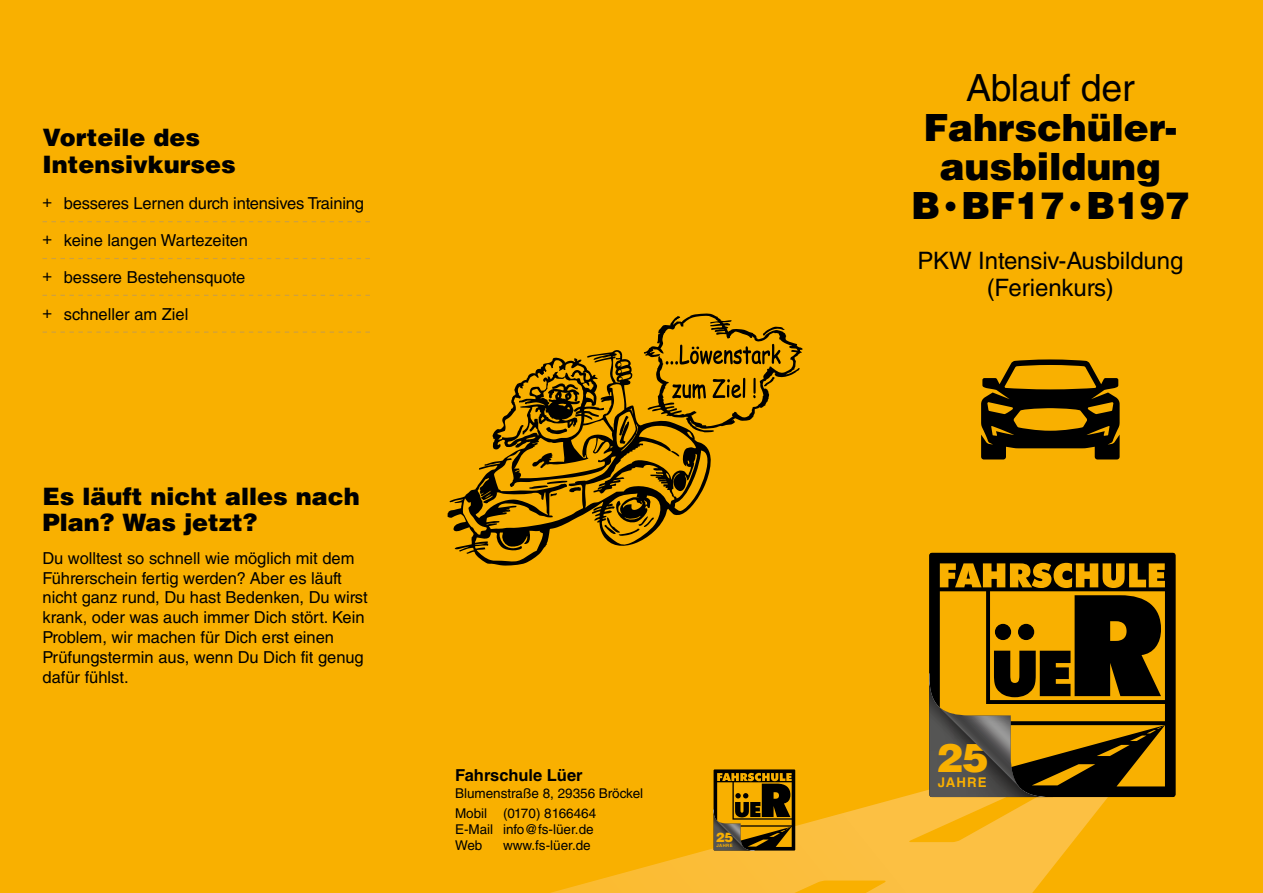
<style>
.page{position:relative;width:1263px;height:893px;background:#f9b000}
.page>*{position:absolute;margin:0;border:0;box-sizing:border-box;transform-origin:0 0}
.t1{font:900 39.6px "Helvetica LT Std";color:#f9b000}
.t2{font:900 37.5px/39.3px "Helvetica LT Std";letter-spacing:-.005em;color:#000;text-align:center}
.t3{font:37.5px "Helvetica LT Std";letter-spacing:-.005em;color:#000}
.t4{font:900 24px/26.4px "Helvetica LT Std";color:#000}
.t5{font:24px/26.4px "Helvetica LT Std";letter-spacing:-.005em;color:#000;text-align:center}
.t6{font:16.5px/19.8px "Helvetica LT Std";color:#000}
.t7{font:700 16.5px "Helvetica LT Std";color:#000}
.t8{font:13.5px/20.4px "Helvetica LT Std";color:#000}
.t9{font:700 13.35px "Helvetica LT Std";letter-spacing:.08em;color:#f9b000}
.t10{font:900 13.05px "Helvetica LT Std";color:#f9b000}
.t11{font:700 4.5px "Helvetica LT Std";letter-spacing:.08em;color:#f9b000}
</style>
<div class="page">
<svg style="left:550px;top:770px;width:613px;height:123px"></svg>
<svg style="left:43px;top:221px;width:327px;height:1px"></svg>
<svg style="left:43px;top:258px;width:327px;height:1px"></svg>
<svg style="left:43px;top:295px;width:327px;height:1px"></svg>
<svg style="left:43px;top:332px;width:327px;height:1px"></svg>
<svg style="left:714px;top:769px;width:81px;height:82px"></svg>
<hr style="left:1020px;top:797px;width:33px;height:1px;background:#fff">
<div style="left:929px;top:553px;width:246px;height:244px;background:#000"></div>
<svg style="left:929px;top:563px;width:236px;height:234px"></svg>
<svg style="left:447px;top:350px;width:264px;height:216px"></svg>
<svg style="left:671px;top:451px;width:8px;height:5px"></svg>
<svg style="left:529px;top:481px;width:52px;height:16px"></svg>
<svg style="left:604px;top:516px;width:50px;height:20px"></svg>
<svg style="left:546px;top:427px;width:22px;height:7px"></svg>
<svg style="left:619px;top:416px;width:10px;height:28px"></svg>
<svg style="left:644px;top:313px;width:159px;height:119px"></svg>
<svg style="left:981px;top:359px;width:138px;height:100px"></svg>
<h3 class="t4" style="left:43px;top:124px;width:195px">Vorteile des<br>Intensivkurses</h3>
<p class="t6" style="left:43px;top:194px;width:323px">+ besseres Lernen durch intensives Training</p>
<p class="t6" style="left:43px;top:230px;width:207px">+ keine langen Wartezeiten</p>
<p class="t6" style="left:43px;top:267px;width:204px">+ bessere Bestehensquote</p>
<p class="t6" style="left:43px;top:304px;width:147px">+ schneller am Ziel</p>
<h3 class="t4" style="left:43px;top:482px;width:319px">Es läuft nicht alles nach<br>Plan? Was jetzt?</h3>
<p class="t6" style="left:43px;top:548px;width:327px">Du wolltest so schnell wie möglich mit dem Führerschein fertig werden? Aber es läuft nicht ganz rund, Du hast Bedenken, Du wirst krank, oder was auch immer Dich stört. Kein Problem, wir machen für Dich erst einen Prüfungstermin aus, wenn Du Dich fit genug dafür fühlst.</p>
<p class="t7" style="left:455px;top:765px;width:129px">Fahrschule Lüer</p>
<p class="t8" style="left:455px;top:783px;width:190px">Blumenstraße 8, 29356 Bröckel<br>Mobil (0170) 8166464</p>
<p class="t8" style="left:455px;top:821px;width:140px;line-height:16.2px">E-Mail info@fs-lüer.de<br>Web</p>
<p class="t8" style="left:503px;top:835px;width:89px">www.fs-lüer.de</p>
<p class="t10" style="left:716px;top:829px;width:19px">25</p>
<p class="t11" style="left:716px;top:843px;width:18px">JAHRE</p>
<h2 class="t3" style="left:966px;top:66px;width:170px">Ablauf der</h2>
<h2 class="t2" style="left:911px;top:107px;width:280px">Fahrschüler&shy;ausbildung<br>B·BF17·B197</h2>
<h3 class="t5" style="left:917px;top:248px;width:267px">PKW Intensiv-Ausbildung (Ferienkurs)</h3>
<h1 class="t1" style="left:936px;top:732px;width:54px">25</h1>
<p class="t9" style="left:938px;top:774px;width:51px">JAHRE</p>
</div>
